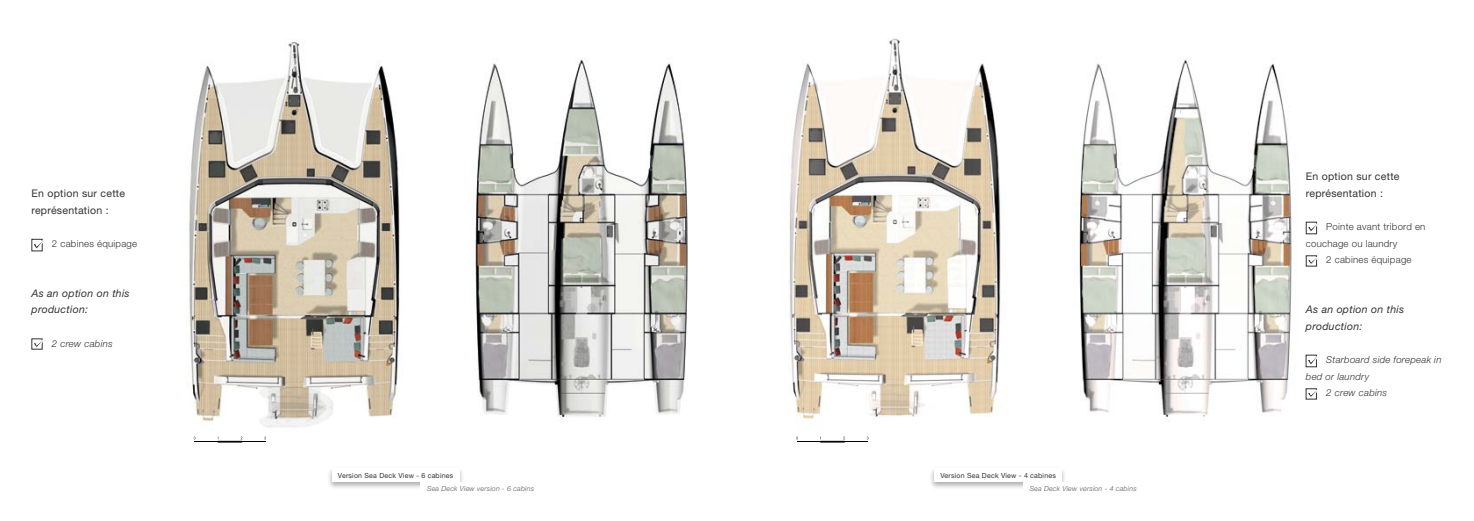
<style>
.page{position:relative;width:1474px;height:521px;background:#fff}
.page>*{position:absolute;margin:0;border:0;box-sizing:border-box;transform-origin:0 0}
.t1{font:10.5px/16.6px "Helvetica Neue LT Std";letter-spacing:.025em;color:#323234}
.t2{font:italic 10.5px/16.6px "Helvetica Neue LT Std";letter-spacing:.025em;color:#323234}
.t3{font:300 9.62px/16.6px "Helvetica Neue LT Std";letter-spacing:.025em;color:#323234}
.t4{font:italic 300 9.62px "Helvetica Neue LT Std";letter-spacing:.025em;color:#323234}
.t5{font:7px "Helvetica Neue LT Std";letter-spacing:.03em;color:#323234}
.t6{font:italic 300 7px "Helvetica Neue LT Std";letter-spacing:.03em;color:#58585a}
</style>
<div class="page">
<img style="left:188px;top:41px;width:212px;height:402px">
<svg style="left:194px;top:437px;width:72px;height:5px"></svg>
<div style="left:327px;top:466px;width:137px;height:24px;background:#000;opacity:.32"></div>
<div style="left:332px;top:468px;width:127px;height:14px;background:#fff"></div>
<div style="left:420px;top:482px;width:121px;height:14px;background:#fff"></div>
<img style="left:475px;top:58px;width:213px;height:360px">
<svg style="left:33px;top:238px;width:10px;height:11px"></svg>
<svg style="left:33px;top:338px;width:10px;height:10px"></svg>
<img style="left:789px;top:38px;width:212px;height:405px">
<img style="left:1079px;top:60px;width:213px;height:358px">
<svg style="left:796px;top:437px;width:72px;height:5px"></svg>
<div style="left:929px;top:466px;width:137px;height:24px;background:#000;opacity:.32"></div>
<div style="left:934px;top:468px;width:128px;height:14px;background:#fff"></div>
<div style="left:1022px;top:482px;width:121px;height:14px;background:#fff"></div>
<div style="left:1305px;top:222px;width:11px;height:12px;border:1px solid #323234"></div>
<svg style="left:1307px;top:221px;width:11px;height:11px"></svg>
<svg style="left:1307px;top:354px;width:10px;height:11px"></svg>
<div style="left:1305px;top:255px;width:11px;height:11px;border:1px solid #323234"></div>
<svg style="left:1307px;top:255px;width:11px;height:9px"></svg>
<svg style="left:1307px;top:388px;width:10px;height:9px"></svg>
<p class="t1" style="left:32px;top:185px;width:95px">En option sur cette représentation :</p>
<p class="t3" style="left:52px;top:235px;width:87px">2 cabines équipage</p>
<p class="t2" style="left:32px;top:284px;width:100px">As an option on this production:</p>
<p class="t4" style="left:52px;top:337px;width:62px">2 crew cabins</p>
<p class="t5" style="left:338px;top:471px;width:117px">Version Sea Deck View - 6 cabines</p>
<p class="t6" style="left:427px;top:484px;width:109px">Sea Deck View version - 6 cabins</p>
<p class="t5" style="left:940px;top:471px;width:117px">Version Sea Deck View - 4 cabines</p>
<p class="t6" style="left:1029px;top:484px;width:109px">Sea Deck View version - 4 cabins</p>
<p class="t1" style="left:1305px;top:168px;width:95px">En option sur cette représentation :</p>
<p class="t3" style="left:1305px;top:218px;width:121px;text-indent:20px">Pointe avant tribord en couchage ou laundry</p>
<p class="t3" style="left:1326px;top:251px;width:87px">2 cabines équipage</p>
<p class="t2" style="left:1305px;top:301px;width:100px">As an option on this production:</p>
<p class="t4" style="left:1326px;top:354px;width:117px">Starboard side forepeak in</p>
<p class="t4" style="left:1305px;top:371px;width:65px">bed or laundry</p>
<p class="t4" style="left:1326px;top:387px;width:62px">2 crew cabins</p>
</div>
